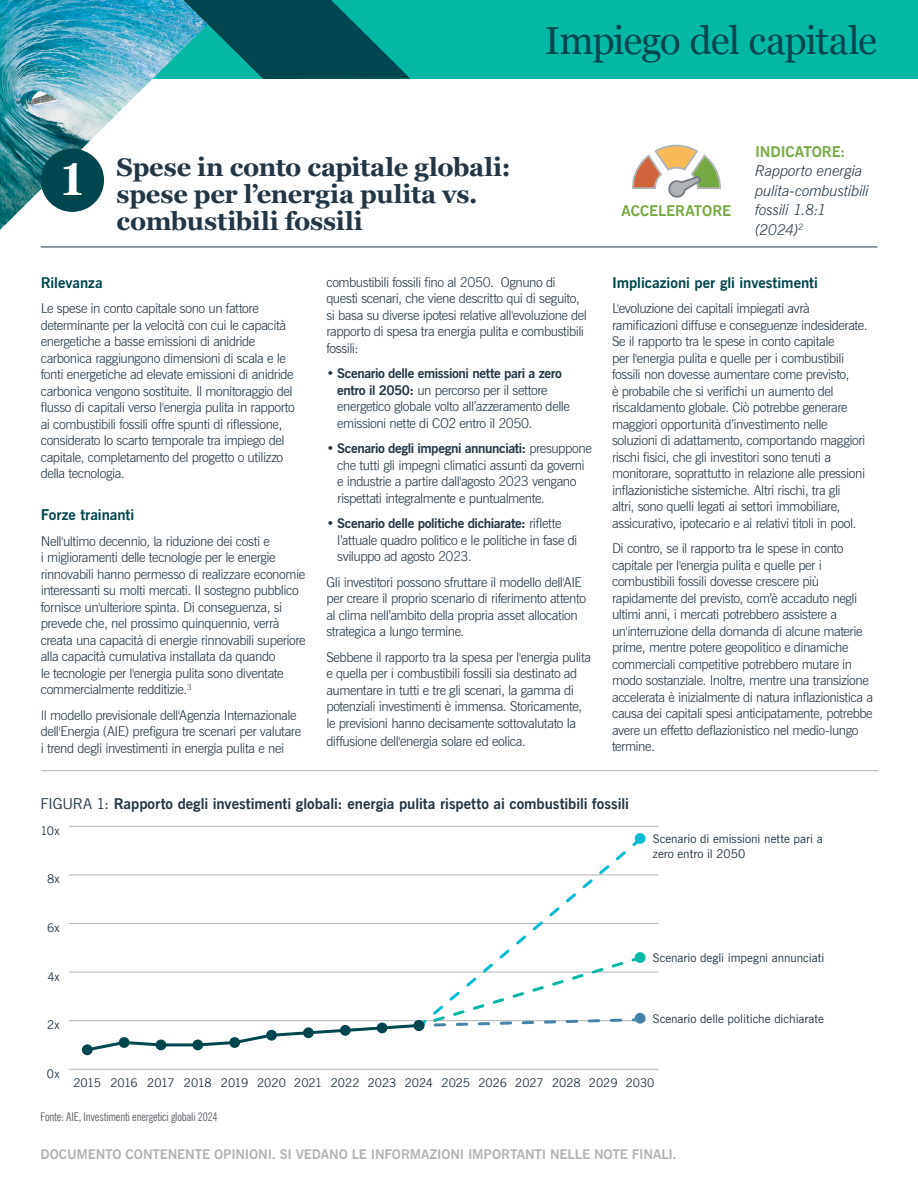
<style>
.page{position:relative;width:918px;height:1188px;background:#fff}
.page>*{position:absolute;margin:0;border:0;box-sizing:border-box;transform-origin:0 0}
.Circle_number{font:700 45px "Georgia Pro";color:#fff}
.Intro_para{font:39px "Georgia";letter-spacing:-.03em;color:#00464e}
.Section_head{font:700 25.5px/27px "Georgia";letter-spacing:-.01em;color:#233645}
.Figure_heading{font:700 15px "News Gothic BT";color:#233645}
.Body_copy{font:italic 300 15px/19.5px "News Gothic BT";letter-spacing:-.01em;color:#233645}
.Section_subhead{font:700 15px "News Gothic BT";letter-spacing:-.005em;color:#00464e}
.Body_copy-2{font:700 15px "News Gothic BT";letter-spacing:-.005em;color:#77a942}
.Body_copy-3{font:300 13.5px/16.5px "News Gothic BT";letter-spacing:-.03em;color:#233645}
.t1{font:700 13.5px "News Gothic BT";letter-spacing:-.01em;color:#b1b4b5}
.t2{font:12px/14.4px "News Gothic BT";color:#233645}
._8_pt_disclosure{font:condensed 12px "News Gothic BT";letter-spacing:-.015em;color:#5f6369}
.s1{font-weight:700}
.s2{font-weight:400}
</style>
<div class="page">
<div style="left:0;top:0;width:918px;height:79px;background:#03b8a7"></div>
<img style="left:0;top:0;width:183px;height:230px">
<svg style="left:183px;top:0;width:227px;height:79px"></svg>
<hr style="left:69px;top:1069px;width:590px;height:1px;background:#b1b4b5">
<hr style="left:69px;top:1020px;width:590px;height:1px;background:#b1b4b5">
<hr style="left:69px;top:972px;width:590px;height:1px;background:#b1b4b5">
<hr style="left:69px;top:923px;width:590px;height:1px;background:#b1b4b5">
<hr style="left:69px;top:875px;width:590px;height:1px;background:#b1b4b5">
<hr style="left:69px;top:826px;width:590px;height:1px;background:#b1b4b5">
<svg style="left:93px;top:1039px;width:71px;height:12px"></svg>
<hr style="left:161px;top:1043px;width:37px;height:3px;background:#00464e">
<div style="left:635px;top:833px;width:11px;height:11px;background:#07bbd3;border-radius:50%"></div>
<svg style="left:635px;top:952px;width:11px;height:11px"></svg>
<svg style="left:635px;top:1013px;width:11px;height:11px"></svg>
<div style="left:82px;top:1044px;width:11px;height:11px;background:#00464e;border-radius:50%"></div>
<div style="left:119px;top:1037px;width:11px;height:11px;background:#00464e;border-radius:50%"></div>
<div style="left:156px;top:1040px;width:10px;height:10px;background:#00464e;border-radius:50%"></div>
<svg style="left:192px;top:1040px;width:11px;height:10px"></svg>
<svg style="left:195px;top:838px;width:447px;height:210px"></svg>
<div style="left:414px;top:1020px;width:10px;height:11px;background:#00464e;border-radius:50%"></div>
<hr style="left:41px;top:770px;width:837px;height:1px;background:#b1b4b5">
<svg style="left:632px;top:145px;width:89px;height:53px"></svg>
<hr style="left:41px;top:247px;width:836px;height:1px;background:#233645">
<div style="left:41px;top:149px;width:63px;height:63px;background:#00464e;border-radius:50%"></div>
<div style="left:646px;top:1006px;width:220px;height:41px;background:#fff"></div>
<p class="Circle_number" style="left:61px;top:154px;width:24px">1</p>
<p class="Section_head" style="left:117px;top:153px;width:396px">Spese in conto capitale globali: spese per l’energia pulita vs. combustibili fossili</p>
<p class="Intro_para" style="left:545px;top:12px;width:334px">Impiego del capitale</p>
<p class="Body_copy-2" style="left:622px;top:201px;width:111px">ACCELERATORE</p>
<p class="Body_copy-2" style="left:755px;top:142px;width:92px">INDICATORE:</p>
<p class="Body_copy" style="left:755px;top:161px;width:115px">Rapporto energia pulita-combustibili fossili 1.8:1 (2024)<sup>2</sup></p>
<p class="Section_subhead" style="left:41px;top:273px;width:64px">Rilevanza</p>
<p class="Body_copy-3" style="left:41px;top:300px;width:256px">Le spese in conto capitale sono un fattore determinante per la velocità con cui le capacità energetiche a basse emissioni di anidride carbonica raggiungono dimensioni di scala e le fonti energetiche ad elevate emissioni di anidride carbonica vengono sostituite. Il monitoraggio del flusso di capitali verso l'energia pulita in rapporto ai combustibili fossili offre spunti di riflessione, considerato lo scarto temporale tra impiego del capitale, completamento del progetto o utilizzo della tecnologia.</p>
<p class="Section_subhead" style="left:41px;top:506px;width:95px">Forze trainanti</p>
<p class="Body_copy-3" style="left:41px;top:533px;width:266px">Nell'ultimo decennio, la riduzione dei costi e<br>i miglioramenti delle tecnologie per le energie rinnovabili hanno permesso di realizzare economie interessanti su molti mercati. Il sostegno pubblico fornisce un'ulteriore spinta. Di conseguenza, si prevede che, nel prossimo quinquennio, verrà creata una capacità di energie rinnovabili superiore alla capacità cumulativa installata da quando<br>le tecnologie per l'energia pulita sono diventate commercialmente redditizie.<sup>3</sup></p>
<p class="Body_copy-3" style="left:41px;top:707px;width:262px">Il modello previsionale dell'Agenzia Internazionale dell'Energia (AIE) prefigura tre scenari per valutare i trend degli investimenti in energia pulita e nei</p>
<p class="Body_copy-3" style="left:326px;top:274px;width:262px">combustibili fossili fino al 2050. Ognuno di questi scenari, che viene descritto qui di seguito, si basa su diverse ipotesi relative all'evoluzione del rapporto di spesa tra energia pulita e combustibili fossili:</p>
<p class="Body_copy-3" style="left:337px;top:365px;width:234px;text-indent:-11px">• <span class="s1">Scenario delle emissioni nette pari a zero entro il 2050:</span> un percorso per il settore energetico globale volto all’azzeramento delle emissioni nette di CO2 entro il 2050.</p>
<p class="Body_copy-3" style="left:337px;top:440px;width:256px;text-indent:-11px">• <span class="s1">Scenario degli impegni annunciati:</span> presuppone che tutti gli impegni climatici assunti da governi e industrie a partire dall'agosto 2023 vengano rispettati integralmente e puntualmente.</p>
<p class="Body_copy-3" style="left:337px;top:515px;width:242px;text-indent:-11px">• <span class="s1">Scenario delle politiche dichiarate:</span> riflette l’attuale quadro politico e le politiche in fase di sviluppo ad agosto 2023.</p>
<p class="Body_copy-3" style="left:326px;top:574px;width:261px">Gli investitori possono sfruttare il modello dell'AIE per creare il proprio scenario di riferimento attento al clima nell’ambito della propria asset allocation strategica a lungo termine.</p>
<p class="Body_copy-3" style="left:326px;top:649px;width:266px">Sebbene il rapporto tra la spesa per l'energia pulita e quella per i combustibili fossili sia destinato ad aumentare in tutti e tre gli scenari, la gamma di potenziali investimenti è immensa. Storicamente, le previsioni hanno decisamente sottovalutato la</p>
<p class="Body_copy-3" style="left:326px;top:733px;width:201px">diffusione dell'energia solare ed eolica.</p>
<p class="Section_subhead" style="left:612px;top:273px;width:208px">Implicazioni per gli investimenti</p>
<p class="Body_copy-3" style="left:612px;top:300px;width:257px">L'evoluzione dei capitali impiegati avrà ramificazioni diffuse e conseguenze indesiderate.<br>Se il rapporto tra le spese in conto capitale<br>per l'energia pulita e quelle per i combustibili fossili non dovesse aumentare come previsto,<br>è probabile che si verifichi un aumento del riscaldamento globale. Ciò potrebbe generare maggiori opportunità d’investimento nelle soluzioni di adattamento, comportando maggiori rischi fisici, che gli investitori sono tenuti a monitorare, soprattutto in relazione alle pressioni inflazionistiche sistemiche. Altri rischi, tra gli<br>altri, sono quelli legati ai settori immobiliare, assicurativo, ipotecario e ai relativi titoli in pool.</p>
<p class="Body_copy-3" style="left:612px;top:540px;width:263px">Di contro, se il rapporto tra le spese in conto capitale per l'energia pulita e quelle per i combustibili fossili dovesse crescere più rapidamente del previsto, com’è accaduto negli ultimi anni, i mercati potrebbero assistere a un'interruzione della domanda di alcune materie prime, mentre potere geopolitico e dinamiche commerciali competitive potrebbero mutare in modo sostanziale. Inoltre, mentre una transizione accelerata è inizialmente di natura inflazionistica a causa dei capitali spesi anticipatamente, potrebbe avere un effetto deflazionistico nel medio-lungo termine.</p>
<p class="Figure_heading" style="left:40px;top:795px;width:590px"><span class="s2">FIGURA 1:</span> Rapporto degli investimenti globali: energia pulita rispetto ai combustibili fossili</p>
<p class="t2" style="left:40px;top:823px;width:21px">10x</p>
<p class="t2" style="left:47px;top:872px;width:14px">8x</p>
<p class="t2" style="left:47px;top:920px;width:14px">6x</p>
<p class="t2" style="left:47px;top:969px;width:14px">4x</p>
<p class="t2" style="left:47px;top:1018px;width:14px">2x</p>
<p class="t2" style="left:653px;top:832px;width:171px">Scenario di emissioni nette pari a zero entro il 2050</p>
<p class="t2" style="left:653px;top:950px;width:173px">Scenario degli impegni annunciati</p>
<p class="t2" style="left:653px;top:1011px;width:173px">Scenario delle politiche dichiarate</p>
<p class="t2" style="left:47px;top:1066px;width:14px">0x</p>
<p class="t2" style="left:73px;top:1076px;width:583px">2015 2016 2017 2018 2019 2020 2021 2022 2023 2024 2025 2026 2027 2028 2029 2030</p>
<p class="_8_pt_disclosure" style="left:40px;top:1109px;width:179px">Fonte: AIE, Investimenti energetici globali 2024</p>
<p class="t1" style="left:40px;top:1146px;width:638px">DOCUMENTO CONTENENTE OPINIONI. SI VEDANO LE INFORMAZIONI IMPORTANTI NELLE NOTE FINALI.</p>
</div>
